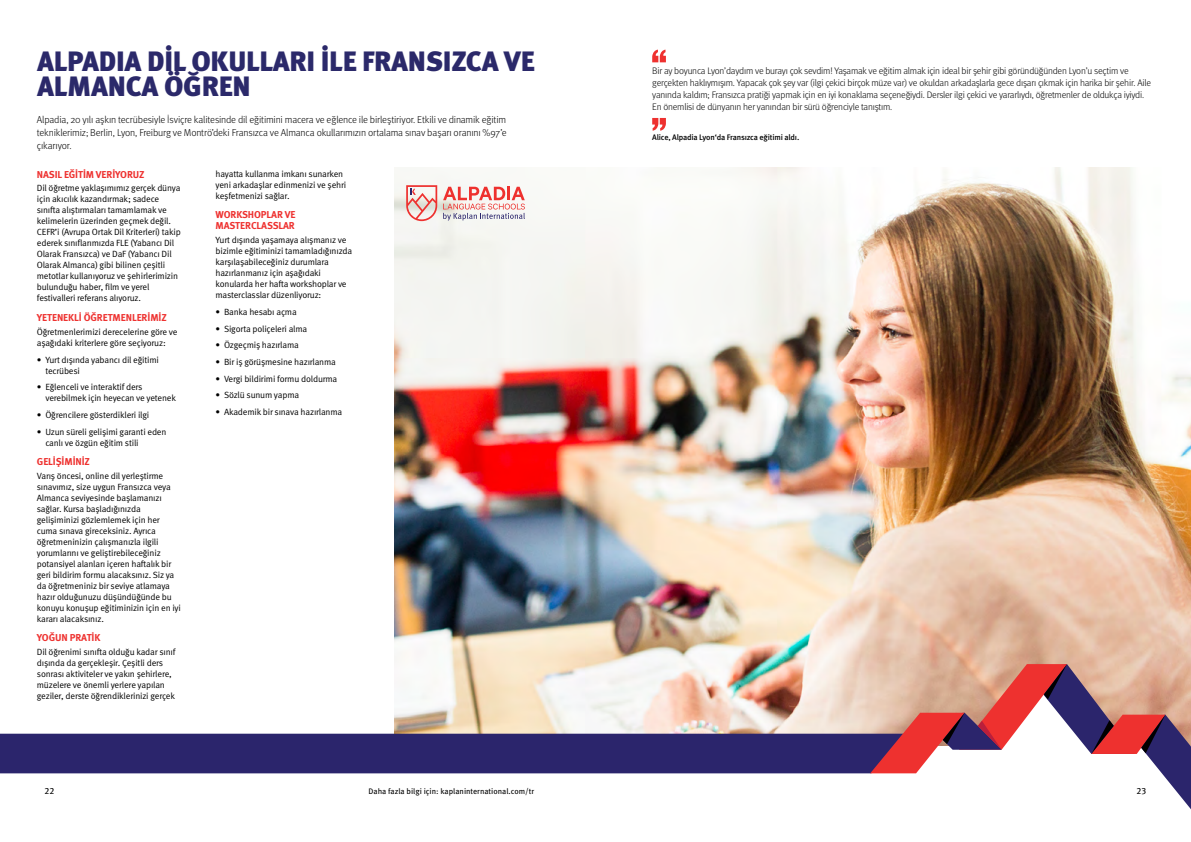
<style>
.page{position:relative;width:1191px;height:842px;background:#fff}
.page>*{position:absolute;margin:0;border:0;box-sizing:border-box;transform-origin:0 0}
.t1{font:900 28px/25px "Meta Pro";letter-spacing:-.01em;color:#2b296a}
.t2{font:300 10px/13px "Meta Pro";letter-spacing:-.02em;color:#000;text-align:justify}
.t3{font:700 10px/11px "Meta Pro";letter-spacing:-.01em;color:#ee312f}
.t4{font:300 9.5px/12px "Meta Pro";letter-spacing:-.02em;color:#000}
.t5{font:9px/11px "Meta Pro Norm";letter-spacing:-.02em;color:#000}
.t6{font:9px "Meta Pro";color:#000}
.t7{font:8px "Meta Pro";letter-spacing:-.005em;color:#000}
.t8{font:500 8px "Meta Pro";letter-spacing:-.02em;color:#000}
</style>
<div class="page">
<img style="left:394px;top:168px;width:797px;height:496px">
<svg style="left:652px;top:50px;width:14px;height:12px"></svg>
<svg style="left:652px;top:118px;width:14px;height:13px"></svg>
<svg style="left:0;top:664px;width:1191px;height:145px"></svg>
<svg style="left:406px;top:185px;width:31px;height:36px"></svg>
<svg style="left:443px;top:187px;width:82px;height:34px"></svg>
<h1 class="t1" style="left:37px;top:47px;width:499px">ALPADIA DİL OKULLARI İLE FRANSIZCA VE<br>ALMANCA ÖĞREN</h1>
<p class="t2" style="left:37px;top:112px;width:471px">Alpadia, 20 yılı aşkın tecrübesiyle İsviçre kalitesinde dil eğitimini macera ve eğlence ile birleştiriyor. Etkili ve dinamik eğitim tekniklerimiz; Berlin, Lyon, Freiburg ve Montrö’deki Fransızca ve Almanca okullarımızın ortalama sınav başarı oranını %97’e çıkarıyor.</p>
<p class="t3" style="left:37px;top:168px;width:109px">NASIL EĞİTİM VERİYORUZ</p>
<p class="t5" style="left:37px;top:182px;width:145px">Dil öğretme yaklaşımımız gerçek dünya için akıcılık kazandırmak; sadece sınıfta alıştırmaları tamamlamak ve kelimelerin üzerinden geçmek değil.<br>CEFR’i (Avrupa Ortak Dil Kriterleri) takip ederek sınıflarımızda FLE (Yabancı Dil Olarak Fransızca) ve DaF (Yabancı Dil Olarak Almanca) gibi bilinen çeşitli metotlar kullanıyoruz ve şehirlerimizin bulunduğu haber, film ve yerel festivalleri referans alıyoruz.</p>
<p class="t3" style="left:37px;top:311px;width:131px">YETENEKLİ ÖĞRETMENLERİMİZ</p>
<p class="t5" style="left:37px;top:326px;width:142px">Öğretmenlerimizi derecelerine göre ve aşağıdaki kriterlere göre seçiyoruz:</p>
<p class="t5" style="left:45px;top:353px;width:115px;text-indent:-9px">• Yurt dışında yabancı dil eğitimi tecrübesi</p>
<p class="t5" style="left:45px;top:381px;width:132px;text-indent:-9px">• Eğlenceli ve interaktif ders verebilmek için heyecan ve yetenek</p>
<p class="t5" style="left:37px;top:409px;width:114px">• Öğrencilere gösterdikleri ilgi</p>
<p class="t5" style="left:45px;top:425px;width:123px;text-indent:-9px">• Uzun süreli gelişimi garanti eden canlı ve özgün eğitim stili</p>
<p class="t3" style="left:37px;top:455px;width:55px">GELİŞİMİNİZ</p>
<p class="t5" style="left:37px;top:470px;width:145px">Varış öncesi, online dil yerleştirme sınavımız, size uygun Fransızca veya Almanca seviyesinde başlamanızı sağlar. Kursa başladığınızda gelişiminizi gözlemlemek için her cuma sınava gireceksiniz. Ayrıca öğretmeninizin çalışmanızla ilgili yorumlarını ve geliştirebileceğiniz potansiyel alanları içeren haftalık bir geri bildirim formu alacaksınız. Siz ya da öğretmeniniz bir seviye atlamaya hazır olduğunuzu düşündüğünde bu konuyu konuşup eğitiminizin için en iyi kararı alacaksınız.</p>
<p class="t3" style="left:37px;top:632px;width:65px">YOĞUN PRATİK</p>
<p class="t5" style="left:37px;top:646px;width:140px">Dil öğrenimi sınıfta olduğu kadar sınıf dışında da gerçekleşir. Çeşitli ders sonrası aktiviteler ve yakın şehirlere, müzelere ve önemli yerlere yapılan geziler, derste öğrendiklerinizi gerçek</p>
<p class="t5" style="left:215px;top:168px;width:132px">hayatta kullanma imkanı sunarken yeni arkadaşlar edinmenizi ve şehri keşfetmenizi sağlar.</p>
<p class="t3" style="left:215px;top:209px;width:81px">WORKSHOPLAR VE<br>MASTERCLASSLAR</p>
<p class="t5" style="left:215px;top:234px;width:138px">Yurt dışında yaşamaya alışmanız ve bizimle eğitiminizi tamamladığınızda karşılaşabileceğiniz durumlara hazırlanmanız için aşağıdaki konularda her hafta workshoplar ve masterclasslar düzenliyoruz:</p>
<p class="t5" style="left:215px;top:306px;width:83px">• Banka hesabı açma</p>
<p class="t5" style="left:215px;top:322px;width:93px">• Sigorta poliçeleri alma</p>
<p class="t5" style="left:215px;top:339px;width:85px">• Özgeçmiş hazırlama</p>
<p class="t5" style="left:215px;top:356px;width:122px">• Bir iş görüşmesine hazırlanma</p>
<p class="t5" style="left:215px;top:372px;width:123px">• Vergi bildirimi formu doldurma</p>
<p class="t5" style="left:215px;top:389px;width:85px">• Sözlü sunum yapma</p>
<p class="t5" style="left:215px;top:406px;width:128px">• Akademik bir sınava hazırlanma</p>
<p class="t4" style="left:652px;top:65px;width:500px">Bir ay boyunca Lyon’daydım ve burayı çok sevdim! Yaşamak ve eğitim almak için ideal bir şehir gibi göründüğünden Lyon’u seçtim ve gerçekten haklıymışım. Yapacak çok şey var (ilgi çekici birçok müze var) ve okuldan arkadaşlarla gece dışarı çıkmak için harika bir şehir. Aile yanında kaldım; Fransızca pratiği yapmak için en iyi konaklama seçeneğiydi. Dersler ilgi çekici ve yararlıydı, öğretmenler de oldukça iyiydi.<br>En önemlisi de dünyanın her yanından bir sürü öğrenciyle tanıştım.</p>
<p class="t8" style="left:652px;top:131px;width:149px">Alice, Alpadia Lyon‘da Fransızca eğitimi aldı.</p>
<p class="t6" style="left:45px;top:784px;width:11px">22</p>
<p class="t7" style="left:369px;top:785px;width:167px">Daha fazla bilgi için: kaplaninternational.com/tr</p>
<p class="t6" style="left:1136px;top:784px;width:11px">23</p>
</div>
